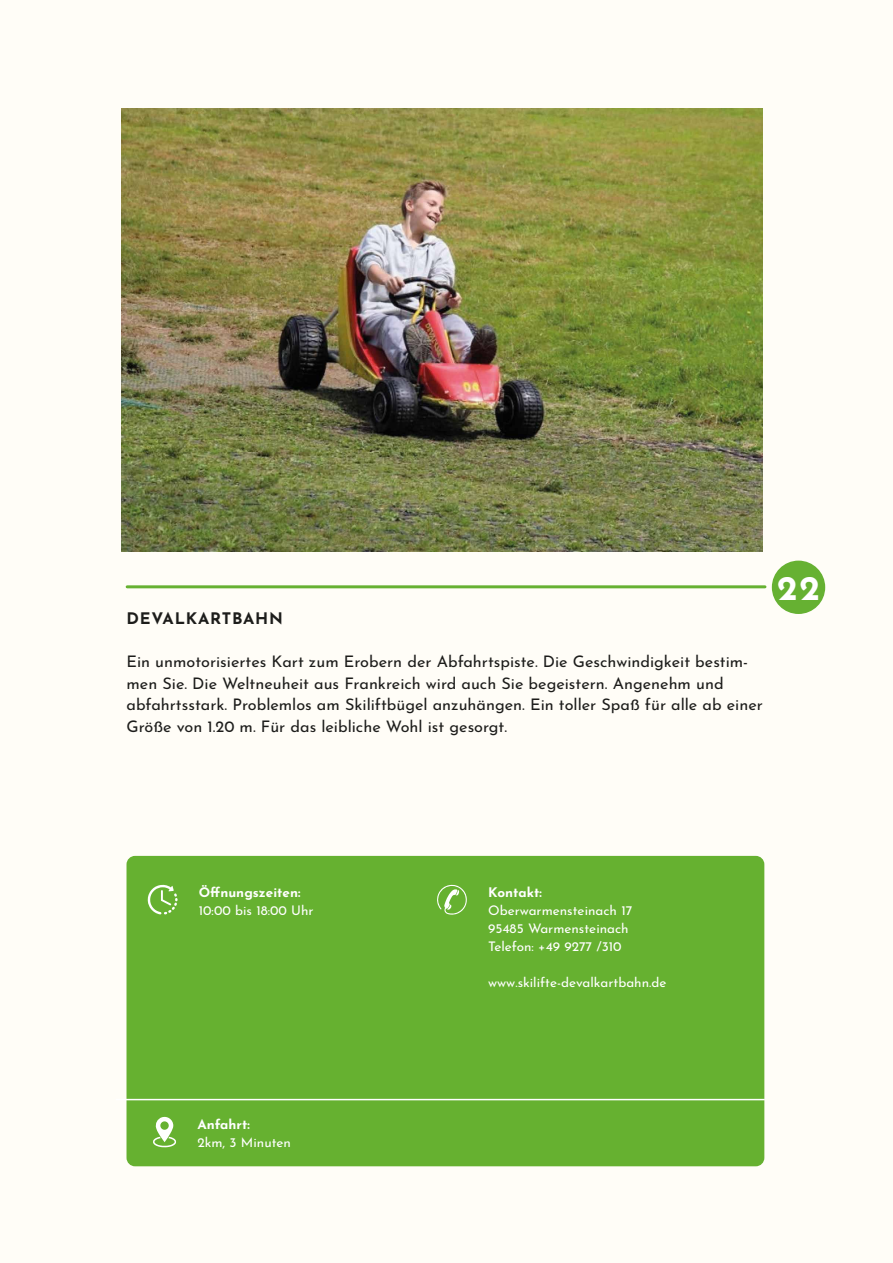
<style>
.page{position:relative;width:893px;height:1263px;background:#fff}
.page>*{position:absolute;margin:0;border:0;box-sizing:border-box;transform-origin:0 0}
.t1{font:700 34.35px "Josefin Sans";color:#fff}
.t2{font:15.9px/21.6px "Josefin Sans";color:#1d1d1b}
.t3{font:700 15.9px "Josefin Sans";letter-spacing:.05em;color:#1d1d1b}
.t4{font:13.2px/18px "Josefin Sans";color:#fff}
.t5{font:700 13.2px "Josefin Sans";color:#fff}
</style>
<div class="page">
<div style="left:0;top:0;width:892px;height:1263px;background:#fffdf7"></div>
<div style="left:772px;top:561px;width:53px;height:53px;background:#66b132;border-radius:50%"></div>
<div style="left:127px;top:856px;width:637px;height:310px;background:#66b130;border-radius:9px"></div>
<hr style="left:116px;top:1099px;width:649px;height:1px;background:#fff">
<svg style="left:147px;top:884px;width:31px;height:30px"></svg>
<svg style="left:153px;top:1116px;width:23px;height:31px"></svg>
<svg style="left:437px;top:884px;width:30px;height:31px"></svg>
<hr style="left:127px;top:585px;width:638px;height:3px;background:#66b132">
<img style="left:122px;top:108px;width:641px;height:443px">
<p class="t3" style="left:127px;top:612px;width:158px">DEVALKARTBAHN</p>
<p class="t2" style="left:127px;top:652px;width:638px">Ein unmotorisiertes Kart zum Erobern der Abfahrtspiste. Die Geschwindigkeit bestim&shy;men Sie. Die Weltneuheit aus Frankreich wird auch Sie begeistern. Angenehm und abfahrtsstark. Problemlos am Skiliftbügel anzuhängen. Ein toller Spaß für alle ab einer Größe von 1.20 m. Für das leibliche Wohl ist gesorgt.</p>
<h1 class="t1" style="left:777px;top:574px;width:44px">22</h1>
<p class="t5" style="left:199px;top:887px;width:103px">Öffnungszeiten:</p>
<p class="t4" style="left:199px;top:902px;width:116px">10:00 bis 18:00 Uhr</p>
<p class="t5" style="left:197px;top:1119px;width:54px">Anfahrt:</p>
<p class="t4" style="left:197px;top:1134px;width:95px">2km, 3 Minuten</p>
<p class="t5" style="left:488px;top:887px;width:55px">Kontakt:</p>
<p class="t4" style="left:488px;top:902px;width:146px">Oberwarmensteinach 17<br>95485 Warmensteinach<br>Telefon: +49 9277 /310</p>
<p class="t4" style="left:488px;top:974px;width:180px">www.skilifte-devalkartbahn.de</p>
</div>
